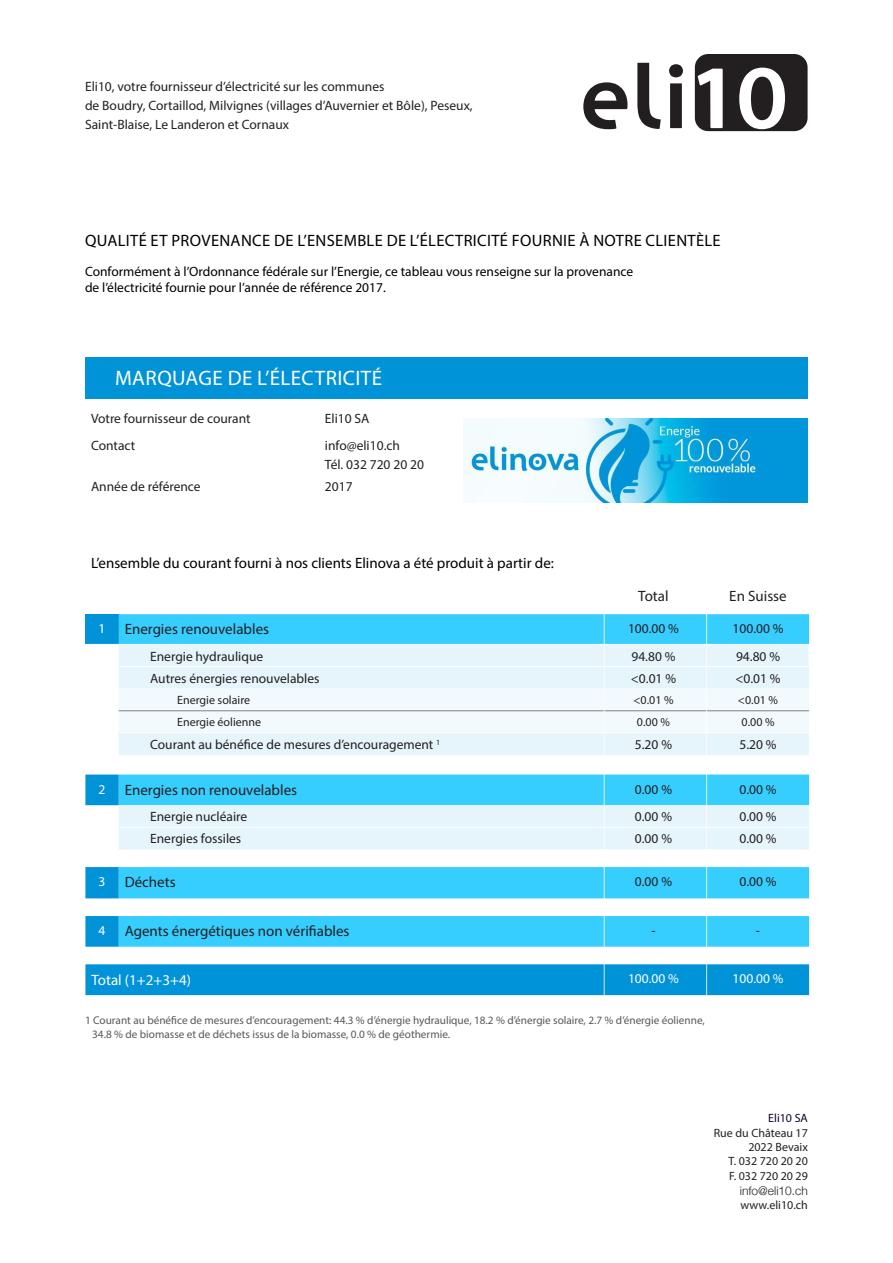
<style>
.page{position:relative;width:893px;height:1263px;background:#fff}
.page>*{position:absolute;margin:0;border:0;box-sizing:border-box;transform-origin:0 0}
.t1{font:21px "Myriad Pro";letter-spacing:.02em;color:#fff}
.t2{font:16.5px "Myriad Pro";letter-spacing:.02em;color:#000}
.t3{font:15px "Myriad Pro";color:#231f20}
.t4{font:15px "Myriad Pro";color:#000}
.t5{font:15px "Myriad Pro";color:#fff}
.t6{font:13.5px/19.2px "Myriad Pro";color:#231f20}
.t7{font:13.5px "Myriad Pro";color:#000}
.t8{font:13.5px "Myriad Pro";color:#fff}
.t9{font:12px "Myriad Pro";color:#231f20}
.t10{font:300 12px "Helvetica Neue";color:#231f20}
.t11{font:12px "Myriad Pro";color:#12002a}
.t12{font:11.25px "Myriad Pro";color:#57585a}
</style>
<div class="page">
<svg style="left:583px;top:82px;width:44px;height:47px"></svg>
<svg style="left:637px;top:63px;width:24px;height:66px"></svg>
<svg style="left:669px;top:64px;width:14px;height:64px"></svg>
<svg style="left:695px;top:54px;width:113px;height:77px"></svg>
<div style="left:85px;top:358px;width:723px;height:41px;background:#0093d8"></div>
<div style="left:85px;top:614px;width:34px;height:30px;background:#0093d8"></div>
<svg style="left:119px;top:849px;width:690px;height:98px;fill:#36cdff"></svg>
<div style="left:119px;top:614px;width:690px;height:30px;background:#36cdff"></div>
<svg style="left:119px;top:774px;width:690px;height:75px;background:#9de4fc"></svg>
<svg style="left:85px;top:774px;width:34px;height:173px"></svg>
<div style="left:85px;top:964px;width:724px;height:31px;background:#0093d8"></div>
<svg style="left:85px;top:644px;width:724px;height:111px"></svg>
<hr style="left:85px;top:666px;width:34px;height:1px;background:#fff">
<hr style="left:119px;top:666px;width:481px;height:1px;background:#fff">
<hr style="left:600px;top:666px;width:107px;height:1px;background:#fff">
<hr style="left:707px;top:666px;width:102px;height:1px;background:#fff">
<hr style="left:119px;top:827px;width:481px;height:1px;background:#fff">
<hr style="left:600px;top:827px;width:107px;height:1px;background:#fff">
<hr style="left:707px;top:827px;width:102px;height:1px;background:#fff">
<hr style="left:119px;top:710px;width:481px;height:1px;background:#808285">
<hr style="left:600px;top:710px;width:107px;height:1px;background:#808285">
<hr style="left:707px;top:710px;width:102px;height:1px;background:#808285">
<hr style="left:119px;top:732px;width:481px;height:1px;background:#fff">
<hr style="left:600px;top:732px;width:107px;height:1px;background:#fff">
<hr style="left:707px;top:732px;width:102px;height:1px;background:#fff">
<hr style="left:706px;top:535px;width:1px;height:568px;background:#fff">
<hr style="left:604px;top:535px;width:1px;height:568px;background:#fff">
<img style="left:464px;top:419px;width:344px;height:84px">
<p class="t6" style="left:85px;top:77px;width:301px">Eli10, votre fournisseur d’électricité sur les communes</p>
<p class="t6" style="left:85px;top:96px;width:389px">de Boudry, Cortaillod, Milvignes (villages d’Auvernier et Bôle), Peseux,<br>Saint-Blaise, Le Landeron et Cornaux</p>
<p class="t2" style="left:85px;top:230px;width:637px">QUALITÉ ET PROVENANCE DE L’ENSEMBLE DE L’ÉLECTRICITÉ FOURNIE À NOTRE CLIENTÈLE</p>
<p class="t7" style="left:85px;top:263px;width:550px">Conformément à l’Ordonnance fédérale sur l’Energie, ce tableau vous renseigne sur la provenance</p>
<p class="t7" style="left:85px;top:279px;width:302px">de l’électricité fournie pour l’année de référence 2017.</p>
<p class="t1" style="left:115px;top:365px;width:268px">MARQUAGE DE L’ÉLECTRICITÉ</p>
<p class="t6" style="left:91px;top:408px;width:161px">Votre fournisseur de courant</p>
<p class="t6" style="left:325px;top:408px;width:46px">Eli10 SA</p>
<p class="t6" style="left:91px;top:435px;width:46px">Contact</p>
<p class="t6" style="left:325px;top:435px;width:77px">info@eli10.ch</p>
<p class="t6" style="left:325px;top:455px;width:101px">Tél. 032 720 20 20</p>
<p class="t6" style="left:91px;top:477px;width:111px">Année de référence</p>
<p class="t6" style="left:325px;top:477px;width:29px">2017</p>
<p class="t4" style="left:91px;top:554px;width:464px">L’ensemble du courant fourni à nos clients Elinova a été produit à partir de:</p>
<p class="t3" style="left:638px;top:587px;width:32px">Total</p>
<p class="t3" style="left:729px;top:587px;width:59px">En Suisse</p>
<p class="t8" style="left:99px;top:620px;width:8px">1</p>
<p class="t3" style="left:125px;top:620px;width:146px">Energies renouvelables</p>
<p class="t6" style="left:628px;top:619px;width:52px">100.00 %</p>
<p class="t6" style="left:732px;top:619px;width:52px">100.00 %</p>
<p class="t6" style="left:150px;top:646px;width:115px">Energie hydraulique</p>
<p class="t6" style="left:631px;top:646px;width:46px">94.80 %</p>
<p class="t6" style="left:736px;top:646px;width:46px">94.80 %</p>
<p class="t6" style="left:150px;top:668px;width:171px">Autres énergies renouvelables</p>
<p class="t6" style="left:631px;top:668px;width:47px">&lt;0.01 %</p>
<p class="t6" style="left:735px;top:668px;width:47px">&lt;0.01 %</p>
<p class="t9" style="left:177px;top:692px;width:74px">Energie solaire</p>
<p class="t9" style="left:633px;top:692px;width:42px">&lt;0.01 %</p>
<p class="t9" style="left:738px;top:692px;width:42px">&lt;0.01 %</p>
<p class="t9" style="left:177px;top:714px;width:85px">Energie éolienne</p>
<p class="t9" style="left:637px;top:714px;width:34px">0.00 %</p>
<p class="t9" style="left:741px;top:714px;width:34px">0.00 %</p>
<p class="t6" style="left:150px;top:735px;width:292px">Courant au bénéfice de mesures d’encouragement <sup>1</sup></p>
<p class="t6" style="left:635px;top:735px;width:39px">5.20 %</p>
<p class="t6" style="left:739px;top:735px;width:39px">5.20 %</p>
<p class="t8" style="left:99px;top:781px;width:8px">2</p>
<p class="t3" style="left:125px;top:780px;width:174px">Energies non renouvelables</p>
<p class="t6" style="left:635px;top:779px;width:39px">0.00 %</p>
<p class="t6" style="left:739px;top:779px;width:39px">0.00 %</p>
<p class="t6" style="left:150px;top:807px;width:99px">Energie nucléaire</p>
<p class="t6" style="left:635px;top:807px;width:39px">0.00 %</p>
<p class="t6" style="left:739px;top:807px;width:39px">0.00 %</p>
<p class="t6" style="left:150px;top:829px;width:93px">Energies fossiles</p>
<p class="t6" style="left:635px;top:829px;width:39px">0.00 %</p>
<p class="t6" style="left:739px;top:829px;width:39px">0.00 %</p>
<p class="t8" style="left:99px;top:873px;width:8px">3</p>
<p class="t3" style="left:125px;top:873px;width:53px">Déchets</p>
<p class="t6" style="left:635px;top:872px;width:39px">0.00 %</p>
<p class="t6" style="left:739px;top:872px;width:39px">0.00 %</p>
<p class="t8" style="left:99px;top:922px;width:8px">4</p>
<p class="t3" style="left:125px;top:922px;width:226px">Agents énergétiques non vérifiables</p>
<p class="t6" style="left:651px;top:921px;width:6px">-</p>
<p class="t6" style="left:756px;top:921px;width:6px">-</p>
<p class="t5" style="left:91px;top:970px;width:101px">Total (1+2+3+4)</p>
<p class="t8" style="left:628px;top:970px;width:52px">100.00 %</p>
<p class="t8" style="left:732px;top:970px;width:52px">100.00 %</p>
<p class="t12" style="left:85px;top:1013px;width:621px">1 Courant au bénéfice de mesures d’encouragement: 44.3 % d’énergie hydraulique, 18.2 % d’énergie solaire, 2.7 % d’énergie éolienne,</p>
<p class="t12" style="left:92px;top:1027px;width:359px">34.8 % de biomasse et de déchets issus de la biomasse, 0.0 % de géothermie.</p>
<p class="t11" style="left:768px;top:1111px;width:41px">Eli10 SA</p>
<p class="t9" style="left:714px;top:1125px;width:96px">Rue du Château 17</p>
<p class="t9" style="left:748px;top:1139px;width:61px">2022 Bevaix</p>
<p class="t9" style="left:728px;top:1154px;width:81px">T. 032 720 20 20</p>
<p class="t9" style="left:729px;top:1168px;width:80px">F. 032 720 20 29</p>
<p class="t10" style="left:740px;top:1181px;width:70px">info@eli10.ch</p>
<p class="t9" style="left:741px;top:1197px;width:69px">www.eli10.ch</p>
</div>
